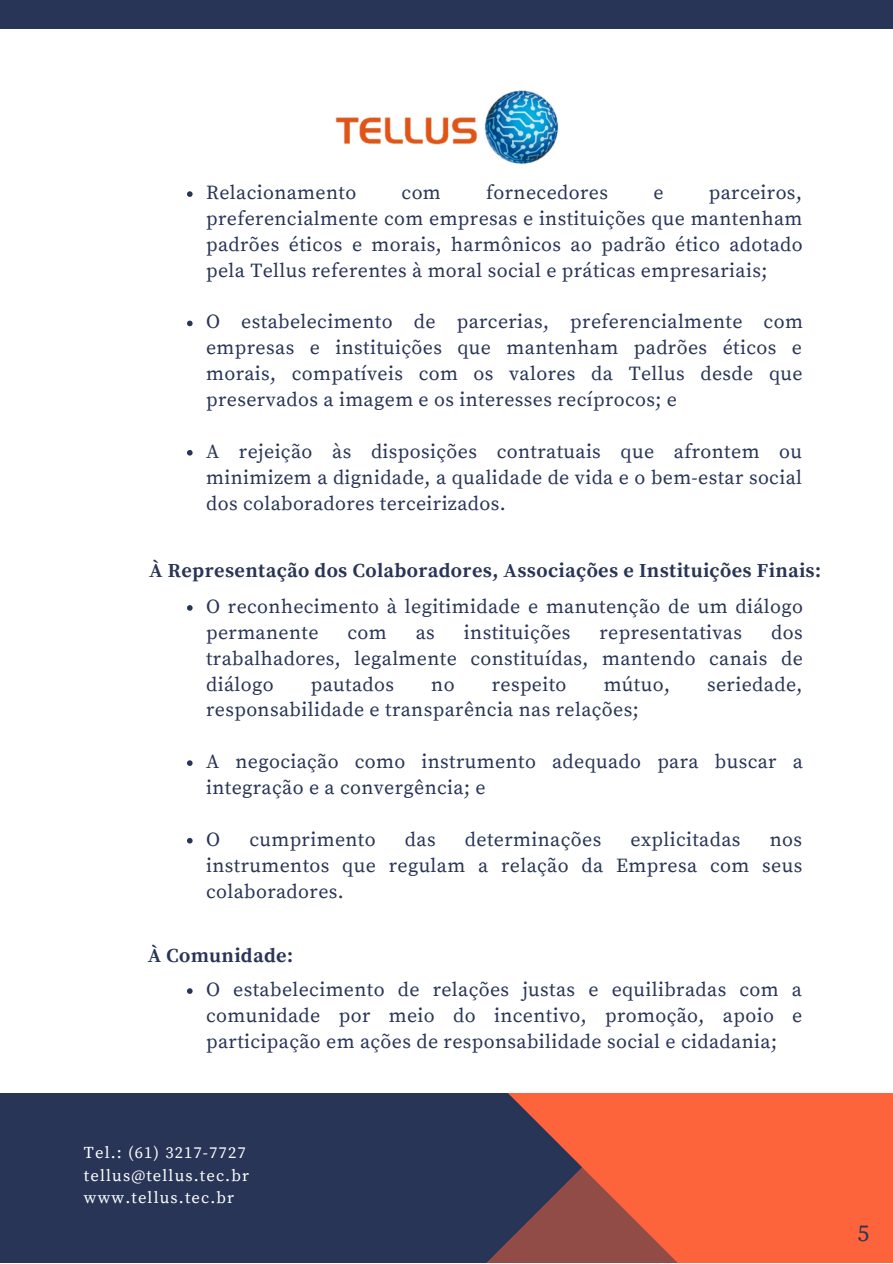
<style>
.page{position:relative;width:893px;height:1264px;background:#fff}
.page>*{position:absolute;margin:0;border:0;box-sizing:border-box;transform-origin:0 0}
.t1{font:24px "Source Serif Pro";color:#283556}
.t2{font:19.8px/25.8px "Source Serif Pro";letter-spacing:.02em;color:#283556;text-align:justify}
.t3{font:700 19.8px "Source Serif Pro";letter-spacing:.02em;color:#283556}
.t4{font:16.5px/22.5px "Source Serif Pro";letter-spacing:.07em;color:#fff}
</style>
<div class="page">
<div style="left:0;top:0;width:892px;height:1262px;background:#283556"></div>
<svg style="left:474px;top:1092px;width:418px;height:170px;fill:#fe643b"></svg>
<div style="left:0;top:29px;width:892px;height:1063px;background:#fff"></div>
<img style="left:335px;top:90px;width:224px;height:75px">
<svg style="left:187px;top:191px;width:5px;height:6px"></svg>
<svg style="left:187px;top:320px;width:5px;height:6px"></svg>
<svg style="left:187px;top:450px;width:5px;height:5px"></svg>
<svg style="left:187px;top:605px;width:5px;height:5px"></svg>
<svg style="left:187px;top:760px;width:5px;height:6px"></svg>
<svg style="left:187px;top:837px;width:5px;height:6px"></svg>
<svg style="left:187px;top:988px;width:5px;height:5px"></svg>
<p class="t2" style="left:206px;top:180px;width:152px">Relacionamento</p>
<p class="t2" style="left:401px;top:180px;width:41px">com</p>
<p class="t2" style="left:486px;top:180px;width:123px">fornecedores</p>
<p class="t2" style="left:653px;top:180px;width:12px">e</p>
<p class="t2" style="left:206px;top:180px;width:598px;text-indent:502px">parceiros, preferencialmente com empresas e instituições que mantenham padrões éticos e morais, harmônicos ao padrão ético adotado pela Tellus referentes à moral social e práticas empresariais;</p>
<p class="t2" style="left:206px;top:310px;width:598px">O estabelecimento de parcerias, preferencialmente com empresas e instituições que mantenham padrões éticos e morais, compatíveis com os valores da Tellus desde que preservados a imagem e os interesses recíprocos; e</p>
<p class="t2" style="left:206px;top:439px;width:597px">A rejeição às disposições contratuais que afrontem ou minimizem a dignidade, a qualidade de vida e o bem-estar social dos colaboradores terceirizados.</p>
<p class="t3" style="left:149px;top:559px;width:673px">À Representação dos Colaboradores, Associações e Instituições Finais:</p>
<p class="t2" style="left:206px;top:594px;width:598px">O reconhecimento à legitimidade e manutenção de um diálogo permanente</p>
<p class="t2" style="left:206px;top:620px;width:598px;text-indent:565px">dos trabalhadores, legalmente constituídas, mantendo canais de diálogo</p>
<p class="t2" style="left:347px;top:620px;width:41px">com</p>
<p class="t2" style="left:416px;top:620px;width:21px">as</p>
<p class="t2" style="left:464px;top:620px;width:108px">instituições</p>
<p class="t2" style="left:599px;top:620px;width:144px">representativas</p>
<p class="t2" style="left:311px;top:672px;width:85px">pautados</p>
<p class="t2" style="left:431px;top:672px;width:25px">no</p>
<p class="t2" style="left:491px;top:672px;width:76px">respeito</p>
<p class="t2" style="left:603px;top:672px;width:68px">mútuo,</p>
<p class="t2" style="left:707px;top:672px;width:97px">seriedade,</p>
<p class="t2" style="left:206px;top:697px;width:434px">responsabilidade e transparência nas relações;</p>
<p class="t2" style="left:206px;top:749px;width:598px">A negociação como instrumento adequado para buscar a integração e a convergência; e</p>
<p class="t2" style="left:206px;top:827px;width:16px">O</p>
<p class="t2" style="left:249px;top:827px;width:128px">cumprimento</p>
<p class="t2" style="left:405px;top:827px;width:32px">das</p>
<p class="t2" style="left:465px;top:827px;width:138px">determinações</p>
<p class="t2" style="left:630px;top:827px;width:111px">explicitadas</p>
<p class="t2" style="left:206px;top:827px;width:597px;text-indent:563px">nos instrumentos que regulam a relação da Empresa com seus colaboradores.</p>
<p class="t3" style="left:148px;top:944px;width:146px">À Comunidade:</p>
<p class="t2" style="left:206px;top:977px;width:597px">O estabelecimento de relações justas e equilibradas com a comunidade por meio do incentivo, promoção, apoio e participação em ações de responsabilidade social e cidadania;</p>
<p class="t4" style="left:84px;top:1142px;width:166px">Tel.: (61) 3217-7727 tellus@tellus.tec.br www.tellus.tec.br</p>
<p class="t1" style="left:857px;top:1218px;width:13px">5</p>
</div>
